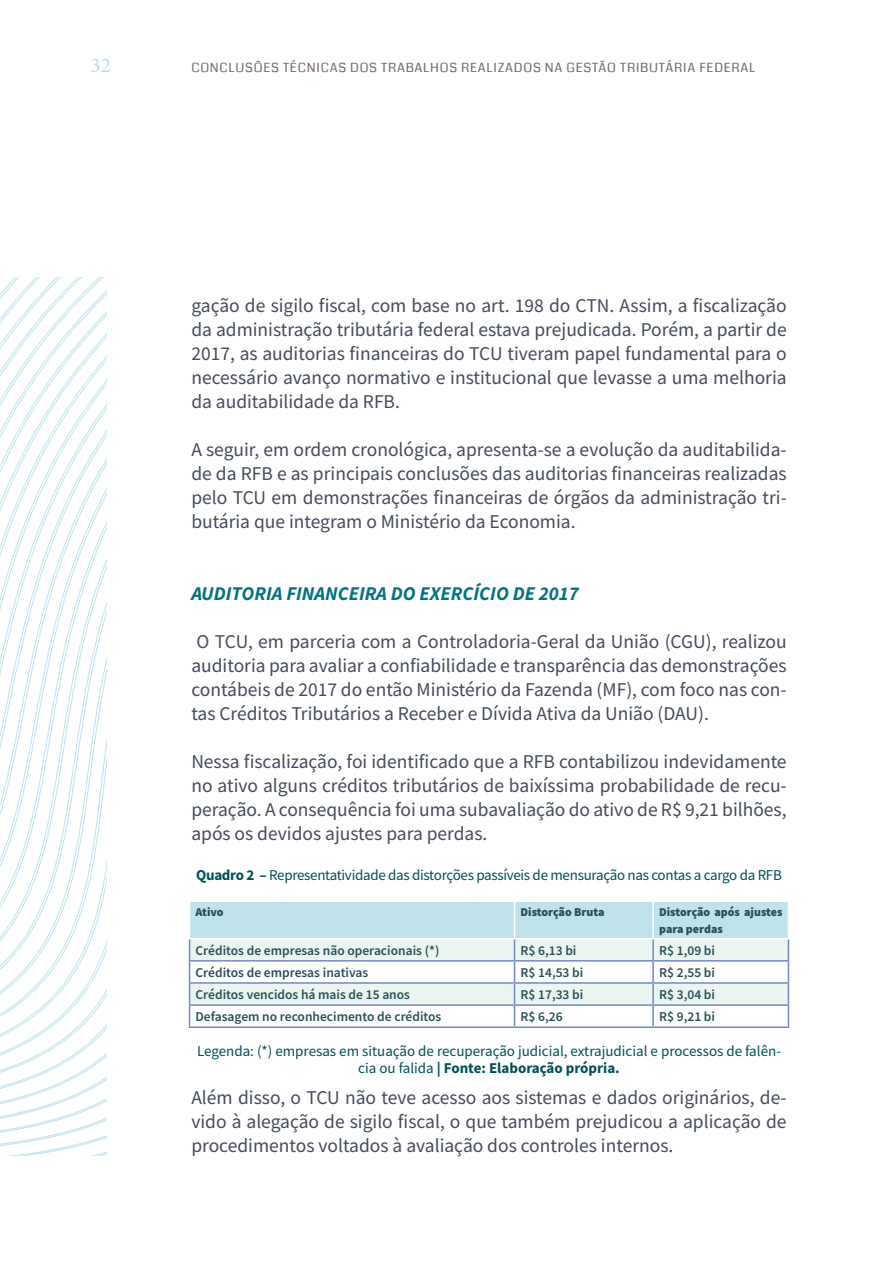
<style>
.page{position:relative;width:893px;height:1263px;background:#fff}
.page>*{position:absolute;margin:0;border:0;box-sizing:border-box;transform-origin:0 0}
.t1{font:21px "Minion Pro";color:#b6e0ef}
.t2{font:19.5px/24px "Source Sans Pro";color:#444b5c;text-align:justify}
.t3{font:italic 700 19.5px "Source Sans Pro";color:#007380}
.t4{font:15px/16.5px "Source Sans Pro";color:#004f59;text-align:center}
.t5{font:15px "Source Sans Pro";letter-spacing:-.02em;color:#004f59}
.t6{font:600 13.5px "Source Sans Pro";color:#284f58}
.t7{font:12.75px "Coda";letter-spacing:.06em;color:#776c68}
.t8{font:900 12px/16.5px "Source Sans Pro";color:#284f58}
.s1{font-weight:700}
</style>
<div class="page">
<svg style="left:0;top:277px;width:106px;height:878px"></svg>
<hr style="left:189px;top:1026px;width:325px;height:2px;background:#7388c4">
<hr style="left:514px;top:1026px;width:139px;height:2px;background:#7388c4">
<hr style="left:653px;top:1026px;width:136px;height:2px;background:#7388c4">
<svg style="left:189px;top:901px;width:600px;height:126px"></svg>
<p class="t1" style="left:91px;top:51px;width:22px">32</p>
<p class="t7" style="left:191px;top:59px;width:566px">CONCLUSÕES TÉCNICAS DOS TRABALHOS REALIZADOS NA GESTÃO TRIBUTÁRIA FEDERAL</p>
<p class="t2" style="left:191px;top:293px;width:597px">gação de sigilo fiscal, com base no art. 198 do CTN. Assim, a fiscalização da administração tributária federal estava prejudicada. Porém, a partir de 2017, as auditorias financeiras do TCU tiveram papel fundamental para o necessário avanço normativo e institucional que levasse a uma melhoria da auditabilidade da RFB.</p>
<p class="t2" style="left:191px;top:437px;width:597px">A seguir, em ordem cronológica, apresenta-se a evolução da auditabilida&shy;de da RFB e as principais conclusões das auditorias financeiras realizadas pelo TCU em demonstrações financeiras de órgãos da administração tri&shy;butária que integram o Ministério da Economia.</p>
<p class="t3" style="left:191px;top:580px;width:389px">AUDITORIA FINANCEIRA DO EXERCÍCIO DE 2017</p>
<p class="t2" style="left:191px;top:629px;width:597px">O TCU, em parceria com a Controladoria-Geral da União (CGU), realizou auditoria para avaliar a confiabilidade e transparência das demonstrações contábeis de 2017 do então Ministério da Fazenda (MF), com foco nas con&shy;tas Créditos Tributários a Receber e Dívida Ativa da União (DAU).</p>
<p class="t2" style="left:191px;top:749px;width:597px">Nessa fiscalização, foi identificado que a RFB contabilizou indevidamente no ativo alguns créditos tributários de baixíssima probabilidade de recu&shy;peração. A consequência foi uma subavaliação do ativo de R$ 9,21 bilhões, após os devidos ajustes para perdas.</p>
<p class="t5" style="left:196px;top:865px;width:587px"><span class="s1">Quadro 2 –</span> Representatividade das distorções passíveis de mensuração nas contas a cargo da RFB</p>
<p class="t8" style="left:196px;top:904px;width:30px">Ativo</p>
<p class="t8" style="left:520px;top:904px;width:85px">Distorção Bruta</p>
<p class="t8" style="left:659px;top:904px;width:125px">Distorção após ajustes para perdas</p>
<p class="t6" style="left:196px;top:941px;width:245px">Créditos de empresas não operacionais (*)</p>
<p class="t6" style="left:520px;top:941px;width:57px">R$ 6,13 bi</p>
<p class="t6" style="left:659px;top:941px;width:57px">R$ 1,09 bi</p>
<p class="t6" style="left:196px;top:964px;width:174px">Créditos de empresas inativas</p>
<p class="t6" style="left:520px;top:964px;width:64px">R$ 14,53 bi</p>
<p class="t6" style="left:659px;top:964px;width:57px">R$ 2,55 bi</p>
<p class="t6" style="left:196px;top:986px;width:216px">Créditos vencidos há mais de 15 anos</p>
<p class="t6" style="left:520px;top:986px;width:64px">R$ 17,33 bi</p>
<p class="t6" style="left:659px;top:986px;width:57px">R$ 3,04 bi</p>
<p class="t6" style="left:196px;top:1008px;width:247px">Defasagem no reconhecimento de créditos</p>
<p class="t6" style="left:520px;top:1008px;width:44px">R$ 6,26</p>
<p class="t6" style="left:659px;top:1008px;width:57px">R$ 9,21 bi</p>
<p class="t4" style="left:197px;top:1043px;width:585px">Legenda: (*) empresas em situação de recuperação judicial, extrajudicial e processos de falên&shy;cia ou falida <span class="s1">| Fonte: Elaboração própria.</span></p>
<p class="t2" style="left:191px;top:1085px;width:597px">Além disso, o TCU não teve acesso aos sistemas e dados originários, de&shy;vido à alegação de sigilo fiscal, o que também prejudicou a aplicação de procedimentos voltados à avaliação dos controles internos.</p>
</div>
